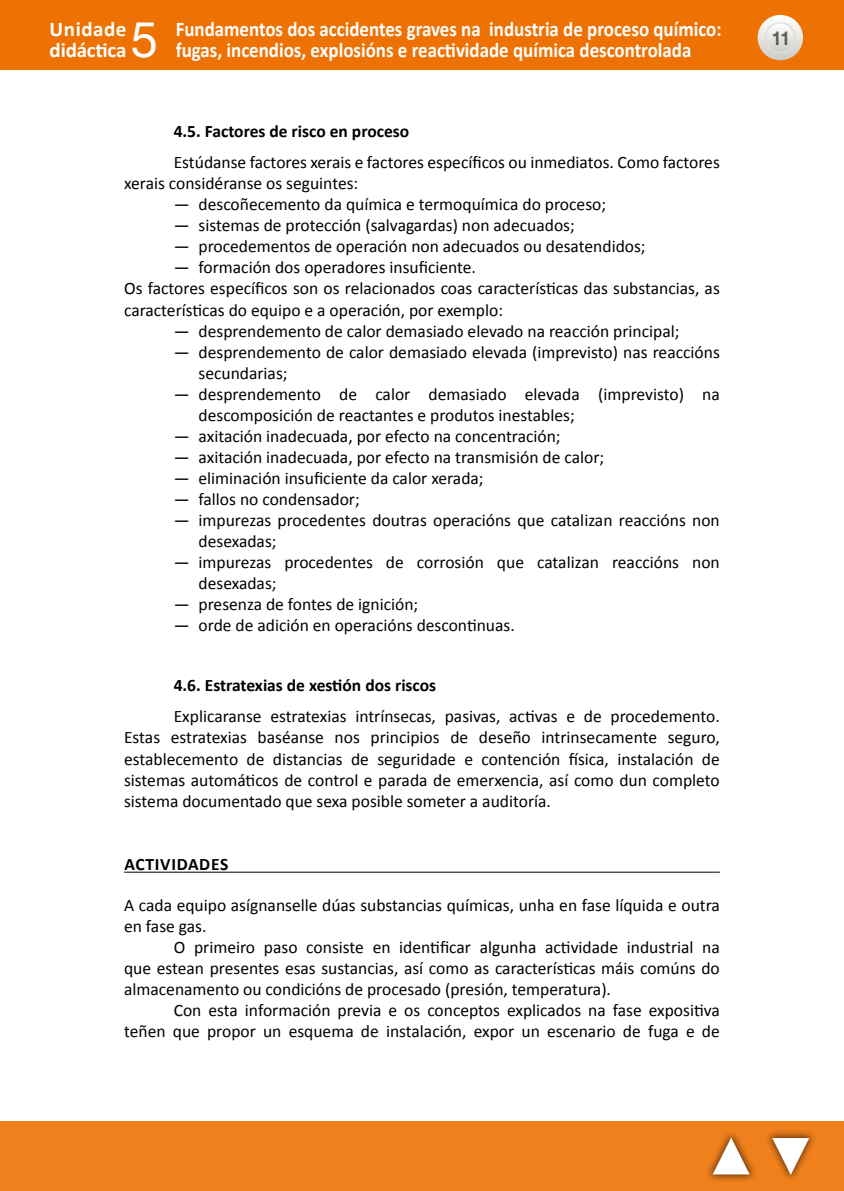
<style>
.page{position:relative;width:844px;height:1191px;background:#fff}
.page>*{position:absolute;margin:0;border:0;box-sizing:border-box;transform-origin:0 0}
.t1{font:49px "Helvetica Neue";color:#fff}
.t2{font:700 21px/21px "Calibri";color:#fff;scale:.9 1}
.t3{font:700 21px/21px "Calibri";color:#fff}
.t4{font:700 19.25px "Helvetica Neue";color:#000;scale:.9 1}
.TEXTO{font:17.5px/21px "Calibri";color:#000}
.TXTO{font:17.5px/21px "Calibri";color:#000;text-align:justify}
.TXTO_sin_SANGRE{font:17.5px/21px "Calibri";color:#000}
._2º_Epigrafe{font:700 17.5px "Calibri";color:#000}
._0º_Epigrafe{font:700 17.5px "Calibri";letter-spacing:.04em;color:#000}
</style>
<div class="page">
<div style="left:0;top:1121px;width:843px;height:70px;background:#ef801c"></div>
<div style="left:704px;top:1130px;width:53px;height:53px;background:#000;opacity:.6"></div>
<svg style="left:711px;top:1137px;width:39px;height:38px"></svg>
<div style="left:764px;top:1129px;width:52px;height:52px;background:#000;opacity:.6"></div>
<svg style="left:770px;top:1137px;width:40px;height:38px"></svg>
<div style="left:0;top:0;width:843px;height:69px;background:#ee7203"></div>
<svg style="left:757px;top:15px;width:45px;height:45px"></svg>
<svg style="left:765px;top:23px;width:29px;height:29px"></svg>
<div style="left:764px;top:22px;width:31px;height:31px;border:1px solid #dfdeda;border-radius:50%"></div>
<hr style="left:124px;top:871px;width:595px;height:1px;background:#000">
<p class="t3" style="left:50px;top:19px;width:78px">Unidade didáctica</p>
<h1 class="t1" style="left:131px;top:5px;width:29px">5</h1>
<p class="t2" style="left:176px;top:19px;width:608px">Fundamentos dos accidentes graves na industria de proceso químico: fugas, incendios, explosións e reactividade química descontrolada</p>
<p class="_2º_Epigrafe" style="left:174px;top:120px;width:237px">4.5. Factores de risco en proceso</p>
<p class="TXTO" style="left:124px;top:152px;width:597px;text-indent:50px">Estúdanse factores xerais e factores específicos ou inmediatos. Como factores xerais considéranse os seguintes:</p>
<p class="TEXTO" style="left:174px;top:194px;width:433px">— descoñecemento da química e termoquímica do proceso;</p>
<p class="TEXTO" style="left:174px;top:215px;width:402px">— sistemas de protección (salvagardas) non adecuados;</p>
<p class="TEXTO" style="left:174px;top:236px;width:473px">— procedementos de operación non adecuados ou desatendidos;</p>
<p class="TEXTO" style="left:174px;top:257px;width:304px">— formación dos operadores insuficiente.</p>
<p class="TXTO_sin_SANGRE" style="left:124px;top:278px;width:597px">Os factores específicos son os relacionados coas características das substancias, as características do equipo e a operación, por exemplo:</p>
<p class="TEXTO" style="left:174px;top:320px;width:507px">— desprendemento de calor demasiado elevado na reacción principal;</p>
<p class="TEXTO" style="left:198px;top:341px;width:522px;text-indent:-25px">— desprendemento de calor demasiado elevada (imprevisto) nas reaccións secundarias;</p>
<p class="TEXTO" style="left:198px;top:383px;width:522px;text-indent:-25px">— desprendemento de calor demasiado elevada (imprevisto) na descomposición de reactantes e produtos inestables;</p>
<p class="TEXTO" style="left:174px;top:425px;width:388px">— axitación inadecuada, por efecto na concentración;</p>
<p class="TEXTO" style="left:174px;top:446px;width:432px">— axitación inadecuada, por efecto na transmisión de calor;</p>
<p class="TEXTO" style="left:174px;top:467px;width:311px">— eliminación insuficiente da calor xerada;</p>
<p class="TEXTO" style="left:174px;top:488px;width:187px">— fallos no condensador;</p>
<p class="TEXTO" style="left:198px;top:509px;width:522px;text-indent:-25px">— impurezas procedentes doutras operacións que catalizan reaccións non desexadas;</p>
<p class="TEXTO" style="left:198px;top:551px;width:522px;text-indent:-25px">— impurezas procedentes de corrosión que catalizan reaccións non desexadas;</p>
<p class="TEXTO" style="left:174px;top:593px;width:246px">— presenza de fontes de ignición;</p>
<p class="TEXTO" style="left:174px;top:614px;width:342px">— orde de adición en operacións descontinuas.</p>
<p class="_2º_Epigrafe" style="left:174px;top:674px;width:264px">4.6. Estratexias de xestión dos riscos</p>
<p class="TXTO" style="left:124px;top:706px;width:597px;text-indent:50px">Explicaranse estratexias intrínsecas, pasivas, activas e de procedemento.<br>Estas estratexias baséanse nos principios de deseño intrinsecamente seguro, establecemento de distancias de seguridade e contención física, instalación de sistemas automáticos de control e parada de emerxencia, así como dun completo sistema documentado que sexa posible someter a auditoría.</p>
<p class="_0º_Epigrafe" style="left:124px;top:853px;width:105px">ACTIVIDADES</p>
<p class="TXTO_sin_SANGRE" style="left:124px;top:894px;width:597px">A cada equipo asígnanselle dúas substancias químicas, unha en fase líquida e outra en fase gas.</p>
<p class="TXTO" style="left:124px;top:937px;width:597px;text-indent:50px">O primeiro paso consiste en identificar algunha actividade industrial na que estean presentes esas sustancias, así como as características máis comúns do almacenamento ou condicións de procesado (presión, temperatura).</p>
<p class="TXTO" style="left:124px;top:1000px;width:597px;text-align:right">Con esta información previa e os conceptos explicados na fase expositiva<br>teñen que propor un esquema de instalación, expor un escenario de fuga e de</p>
<p class="t4" style="left:770px;top:26px;width:23px">11</p>
</div>
